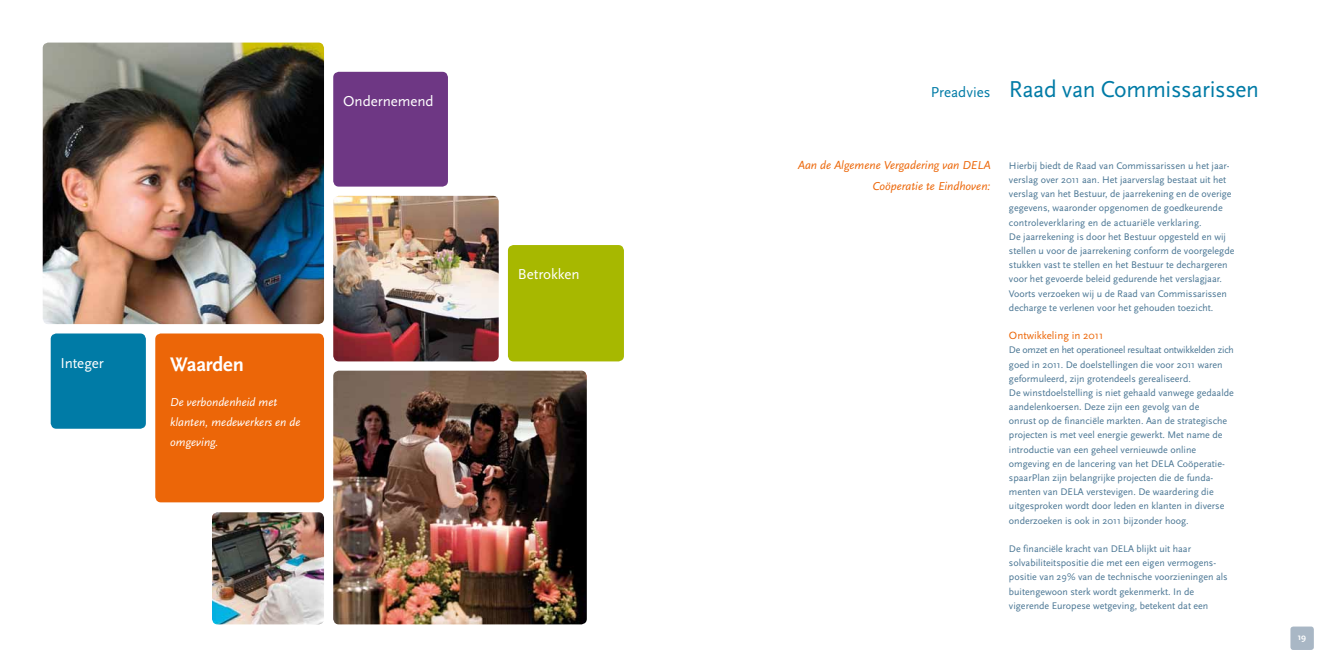
<style>
.page{position:relative;width:1333px;height:667px;background:#fff}
.page>*{position:absolute;margin:0;border:0;box-sizing:border-box;transform-origin:0 0}
.t1{font:24px "Scala Sans OT";letter-spacing:-.015em;color:#007ba6}
.t2{font:700 20.5px "Scala Sans OT";letter-spacing:-.01em;color:#fff}
.t3{font:15px "Scala Sans OT";letter-spacing:-.005em;color:#fff}
.t4{font:italic 12px/21.3px "Scala Sans OT";color:#ec6608;text-align:right}
.t5{font:italic 12px/20px "Scala Sans OT";color:#fff}
.t6{font:11px "Scala Sans OT";color:#ec6608}
.t7{font:10px/14.2px "Scala Sans OT";color:#497593}
.t8{font:700 9px "Scala Sans OT";color:#fff}
.s1{font-size:15px}
</style>
<div class="page">
<div style="left:1290px;top:626px;width:23px;height:23px;background:#a9b7c5;border-radius:3px"></div>
<img style="left:43px;top:43px;width:281px;height:281px">
<div style="left:155px;top:333px;width:169px;height:169px;background:#ec6608;border-radius:6px"></div>
<div style="left:508px;top:245px;width:116px;height:116px;background:#a7b800;border-radius:6px"></div>
<div style="left:51px;top:333px;width:95px;height:95px;background:#007ba6;border-radius:6px"></div>
<img style="left:333px;top:196px;width:165px;height:165px">
<img style="left:212px;top:512px;width:112px;height:112px">
<img style="left:333px;top:370px;width:254px;height:254px">
<div style="left:333px;top:72px;width:115px;height:114px;background:#6e3784;border-radius:6px"></div>
<h3 class="t3" style="left:343px;top:92px;width:92px">Ondernemend</h3>
<h3 class="t3" style="left:61px;top:354px;width:45px">Integer</h3>
<h2 class="t2" style="left:170px;top:351px;width:75px">Waarden</h2>
<p class="t5" style="left:170px;top:392px;width:132px">De verbondenheid met klanten, medewerkers en de omgeving.</p>
<h3 class="t3" style="left:518px;top:265px;width:63px">Betrokken</h3>
<h1 class="t1" style="left:930px;top:75px;width:330px"><span class="s1">Preadvies</span> Raad van Commissarissen</h1>
<p class="t4" style="left:797px;top:154px;width:194px">Aan de Algemene Vergadering van DELA<br>Coöperatie te Eindhoven:</p>
<p class="t7" style="left:1008px;top:158px;width:227px">Hierbij biedt de Raad van Commissarissen u het jaar&shy;verslag over 2011 aan. Het jaarverslag bestaat uit het verslag van het Bestuur, de jaarrekening en de overige gegevens, waaronder opgenomen de goedkeurende controleverklaring en de actuariële verklaring.<br>De jaarrekening is door het Bestuur opgesteld en wij stellen u voor de jaarrekening conform de voorgelegde stukken vast te stellen en het Bestuur te dechargeren voor het gevoerde beleid gedurende het verslagjaar.<br>Voorts verzoeken wij u de Raad van Commissarissen decharge te verlenen voor het gehouden toezicht.</p>
<p class="t6" style="left:1008px;top:329px;width:96px">Ontwikkeling in 2011</p>
<p class="t7" style="left:1008px;top:343px;width:226px">De omzet en het operationeel resultaat ontwikkelden zich goed in 2011. De doelstellingen die voor 2011 waren geformuleerd, zijn grotendeels gerealiseerd.<br>De winstdoelstelling is niet gehaald vanwege gedaalde aandelenkoersen. Deze zijn een gevolg van de<br>onrust op de financiële markten. Aan de strategische projecten is met veel energie gewerkt. Met name de introductie van een geheel vernieuwde online omgeving en de lancering van het DELA Coöperatie&shy;spaarPlan zijn belangrijke projecten die de funda&shy;menten van DELA verstevigen. De waardering die uitgesproken wordt door leden en klanten in diverse onderzoeken is ook in 2011 bijzonder hoog.</p>
<p class="t7" style="left:1008px;top:541px;width:220px">De financiële kracht van DELA blijkt uit haar solvabiliteitspositie die met een eigen vermogens&shy;positie van 29% van de technische voorzieningen als buitengewoon sterk wordt gekenmerkt. In de vigerende Europese wetgeving, betekent dat een</p>
<p class="t8" style="left:1297px;top:631px;width:10px">19</p>
</div>
